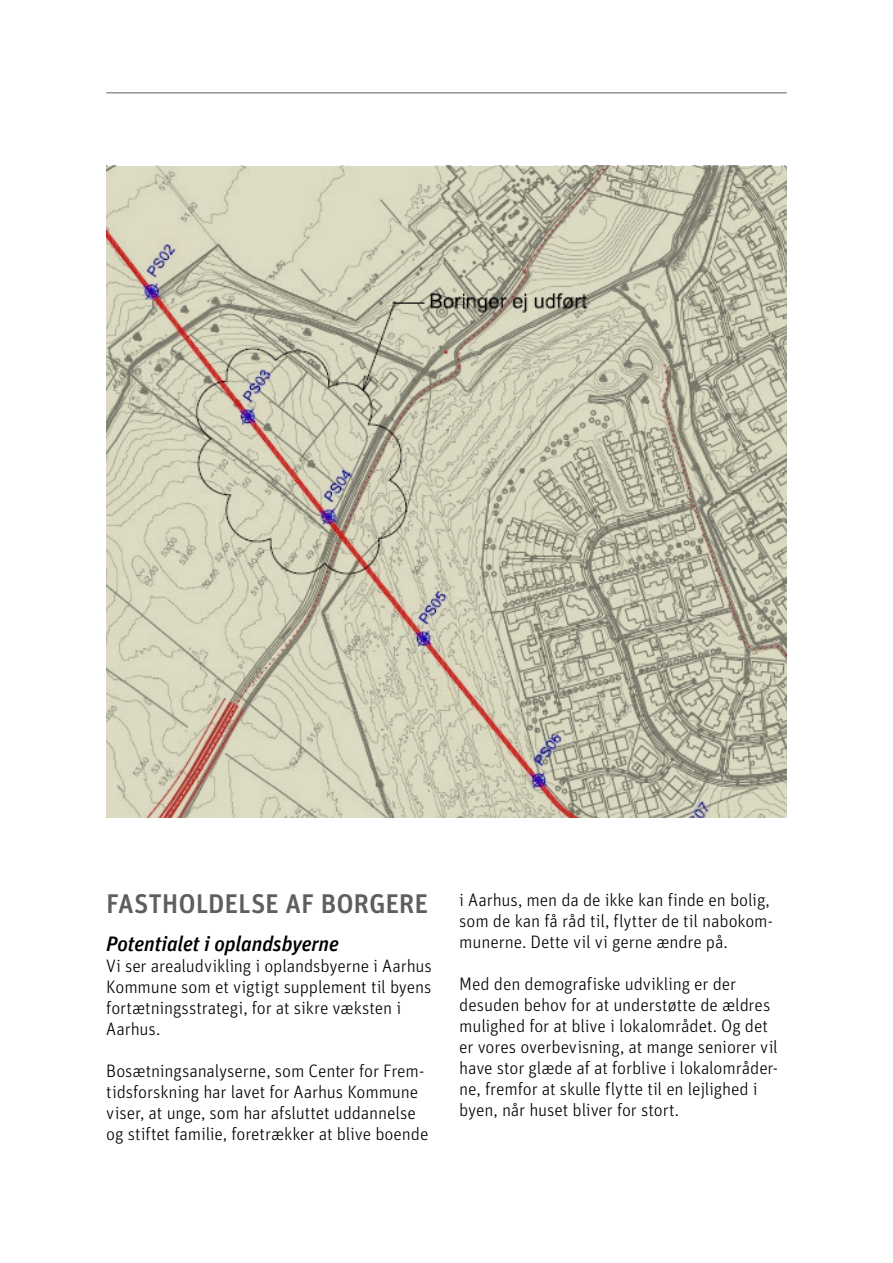
<style>
.page{position:relative;width:893px;height:1263px;background:#fff}
.page>*{position:absolute;margin:0;border:0;box-sizing:border-box;transform-origin:0 0}
.t1{font:500 27px "Unit";letter-spacing:-.005em;color:#5f5e5e}
.t2{font:italic 500 21px "Unit";letter-spacing:-.01em;color:#000}
.t3{font:300 18px/21px "Unit";letter-spacing:-.01em;color:#000}
</style>
<div class="page">
<hr style="left:106px;top:92px;width:681px;height:1px;background:#5f5e5e">
<svg style="left:106px;top:166px;width:681px;height:651px;background:#c5c2ad"></svg>
<h1 class="t1" style="left:106px;top:887px;width:323px">FASTHOLDELSE AF BORGERE</h1>
<p class="t2" style="left:106px;top:931px;width:234px">Potentialet i oplandsbyerne</p>
<p class="t3" style="left:106px;top:955px;width:327px">Vi ser arealudvikling i oplandsbyerne i Aarhus Kommune som et vigtigt supplement til byens fortætningsstrategi, for at sikre væksten i Aarhus.</p>
<p class="t3" style="left:106px;top:1060px;width:324px">Bosætningsanalyserne, som Center for Frem&shy;tidsforskning har lavet for Aarhus Kommune viser, at unge, som har afsluttet uddannelse og stiftet familie, foretrækker at blive boende</p>
<p class="t3" style="left:459px;top:889px;width:315px">i Aarhus, men da de ikke kan finde en bolig, som de kan få råd til, flytter de til nabokom&shy;munerne. Dette vil vi gerne ændre på.</p>
<p class="t3" style="left:459px;top:973px;width:320px">Med den demografiske udvikling er der desuden behov for at understøtte de ældres mulighed for at blive i lokalområdet. Og det er vores overbevisning, at mange seniorer vil have stor glæde af at forblive i lokalområder&shy;ne, fremfor at skulle flytte til en lejlighed i byen, når huset bliver for stort.</p>
</div>
